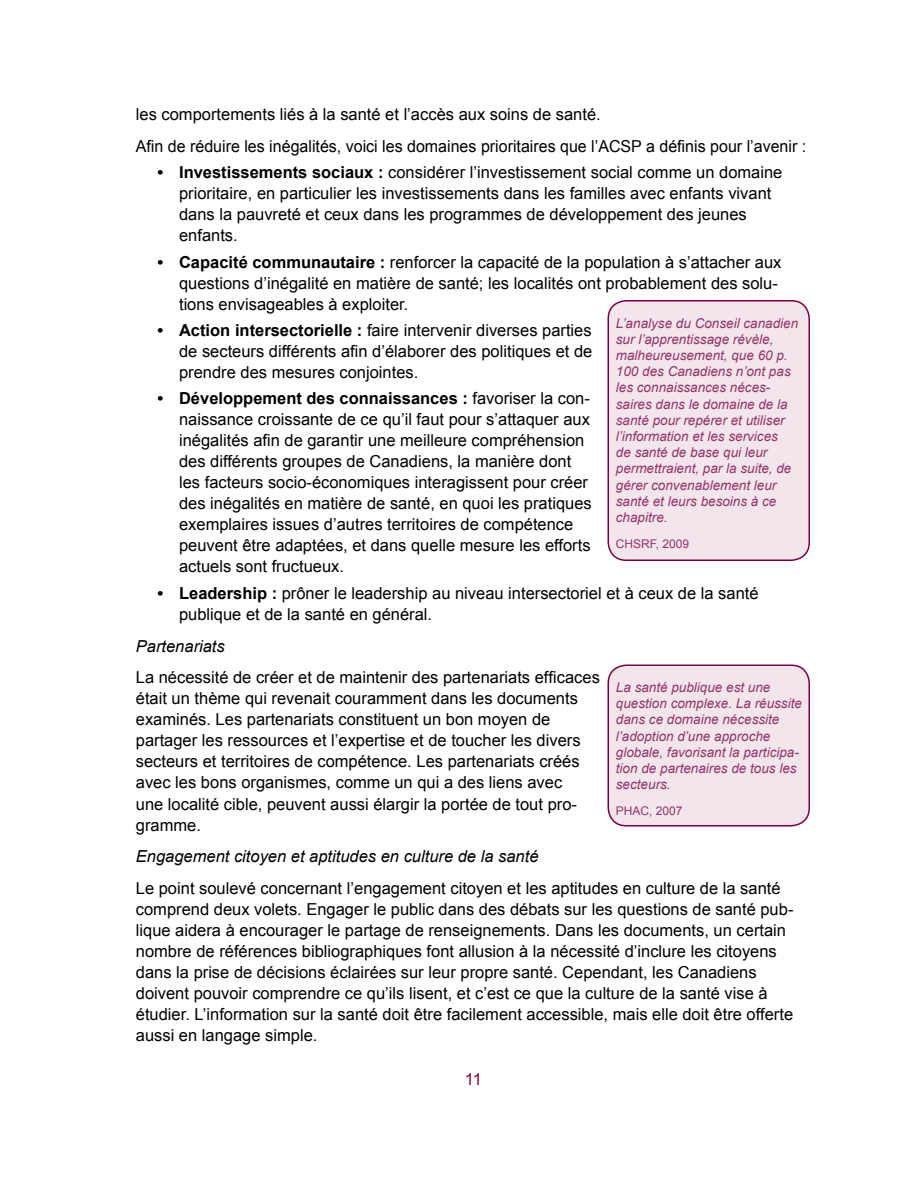
<style>
.page{position:relative;width:918px;height:1188px;background:#fff}
.page>*{position:absolute;margin:0;border:0;box-sizing:border-box;transform-origin:0 0}
.t1{font:16.5px/21px "Arial";color:#000}
.t2{font:italic 16.5px "Arial";color:#000}
.t3{font:16.5px "Arial";color:#7c0040}
.t4{font:italic 13.5px/16.2px "Arial";color:#963366}
.t5{font:12px "Arial";color:#963366}
.s1{font-weight:700}
</style>
<div class="page">
<div style="left:608px;top:665px;width:201px;height:161px;background:#f2e6ec;border-radius:18px"></div>
<div style="left:608px;top:664px;width:202px;height:162px;border:2px solid #7c0040;border-radius:18px"></div>
<div style="left:608px;top:301px;width:201px;height:259px;background:#f2e6ec;border-radius:18px"></div>
<div style="left:608px;top:300px;width:202px;height:261px;border:2px solid #7c0040;border-radius:18px"></div>
<p class="t1" style="left:136px;top:98px;width:672px;line-height:31.8px">les comportements liés à la santé et l’accès aux soins de santé.<br>Afin de réduire les inégalités, voici les domaines prioritaires que l’ACSP a définis pour l’avenir :</p>
<p class="t1" style="left:179px;top:162px;width:605px;text-indent:-22px"><span class="s1">• Investissements sociaux :</span> considérer l’investissement social comme un domaine prioritaire, en particulier les investissements dans les familles avec enfants vivant dans la pauvreté et ceux dans les programmes de développement des jeunes enfants.</p>
<p class="t1" style="left:179px;top:252px;width:604px;text-indent:-22px"><span class="s1">• Capacité communautaire :</span> renforcer la capacité de la population à s’attacher aux questions d’inégalité en matière de santé; les localités ont probablement des solu&shy;tions envisageables à exploiter.</p>
<p class="t1" style="left:179px;top:320px;width:415px;text-align:justify;text-indent:-22px"><span class="s1">• Action intersectorielle :</span> faire intervenir diverses parties de secteurs différents afin d’élaborer des politiques et de prendre des mesures conjointes.</p>
<p class="t1" style="left:179px;top:388px;width:414px;text-indent:-22px"><span class="s1">• Développement des connaissances :</span> favoriser la con&shy;naissance croissante de ce qu’il faut pour s’attaquer aux inégalités afin de garantir une meilleure compréhension des différents groupes de Canadiens, la manière dont les facteurs socio-économiques interagissent pour créer des inégalités en matière de santé, en quoi les pratiques exemplaires issues d’autres territoires de compétence peuvent être adaptées, et dans quelle mesure les efforts actuels sont fructueux.</p>
<p class="t1" style="left:179px;top:583px;width:581px;text-indent:-22px"><span class="s1">• Leadership :</span> prôner le leadership au niveau intersectoriel et à ceux de la santé publique et de la santé en général.</p>
<p class="t2" style="left:136px;top:635px;width:90px">Partenariats</p>
<p class="t1" style="left:136px;top:667px;width:466px">La nécessité de créer et de maintenir des partenariats efficaces était un thème qui revenait couramment dans les documents examinés. Les partenariats constituent un bon moyen de partager les ressources et l’expertise et de toucher les divers secteurs et territoires de compétence. Les partenariats créés avec les bons organismes, comme un qui a des liens avec<br>une localité cible, peuvent aussi élargir la portée de tout pro&shy;gramme.</p>
<p class="t2" style="left:136px;top:846px;width:404px">Engagement citoyen et aptitudes en culture de la santé</p>
<p class="t1" style="left:136px;top:878px;width:659px">Le point soulevé concernant l’engagement citoyen et les aptitudes en culture de la santé comprend deux volets. Engager le public dans des débats sur les questions de santé pub&shy;lique aidera à encourager le partage de renseignements. Dans les documents, un certain nombre de références bibliographiques font allusion à la nécessité d’inclure les citoyens dans la prise de décisions éclairées sur leur propre santé. Cependant, les Canadiens doivent pouvoir comprendre ce qu’ils lisent, et c’est ce que la culture de la santé vise à étudier. L’information sur la santé doit être facilement accessible, mais elle doit être offerte aussi en langage simple.</p>
<p class="t4" style="left:616px;top:315px;width:184px">L’analyse du Conseil canadien sur l’apprentissage révèle, malheureusement, que 60 p.<br>100 des Canadiens n’ont pas les connaissances néces&shy;saires dans le domaine de la santé pour repérer et utiliser l’information et les services<br>de santé de base qui leur permettraient, par la suite, de gérer convenablement leur santé et leurs besoins à ce chapitre.</p>
<p class="t5" style="left:616px;top:536px;width:75px">CHSRF, 2009</p>
<p class="t4" style="left:616px;top:679px;width:188px">La santé publique est une question complexe. La réussite dans ce domaine nécessite l’adoption d’une approche globale, favorisant la participa&shy;tion de partenaires de tous les secteurs.</p>
<p class="t5" style="left:616px;top:803px;width:68px">PHAC, 2007</p>
<p class="t3" style="left:465px;top:1068px;width:19px">11</p>
</div>
